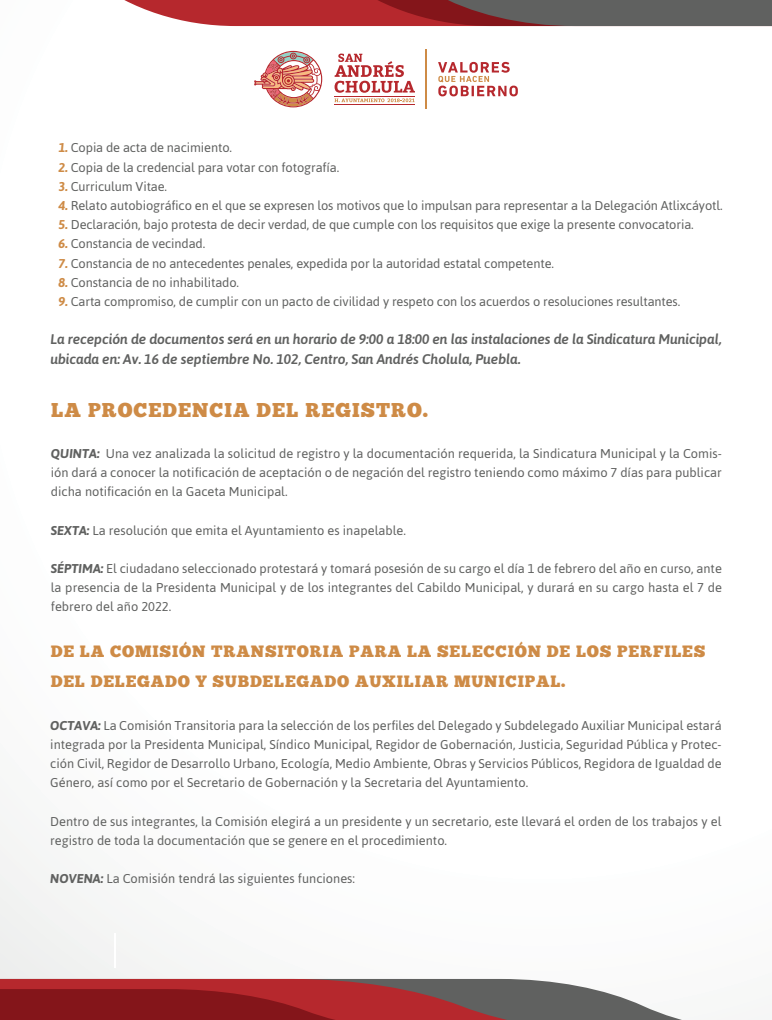
<style>
.page{position:relative;width:772px;height:1020px;background:#fff}
.page>*{position:absolute;margin:0;border:0;box-sizing:border-box;transform-origin:0 0}
.t1{font:20px "Chunk Five";letter-spacing:.055em;color:#ce8b46}
.t2{font:16.4px/30px "Chunk Five";letter-spacing:.05em;color:#ce8b46}
.t3{font:italic 500 14px/19.2px "Asap";letter-spacing:-.01em;color:#606160}
.t4{font:12.8px/19.2px "Asap";letter-spacing:-.01em;color:#606160;text-align:justify}
.s1{font-weight:700;font-style:italic;color:#ce8b46}
.s2{font-weight:700;font-style:italic}
</style>
<div class="page">
<svg style="left:0;top:979px;width:592px;height:10px;background:#9c4548"></svg>
<svg style="left:0;top:989px;width:682px;height:31px;background:#8e3c3f"></svg>
<svg style="left:124px;top:0;width:647px;height:26px;background:#8e4a4c"></svg>
<svg style="left:334px;top:54px;width:80px;height:48px"></svg>
<hr style="left:334px;top:96px;width:81px;height:1px;background:#b6282d">
<hr style="left:334px;top:104px;width:81px;height:1px;background:#b6282d">
<svg style="left:438px;top:62px;width:79px;height:34px"></svg>
<hr style="left:425px;top:49px;width:2px;height:60px;background:#ce8b46">
<svg style="left:254px;top:51px;width:68px;height:56px"></svg>
<p class="t4" style="left:58px;top:138px;width:175px"><span class="s1">1.</span> Copia de acta de nacimiento.</p>
<p class="t4" style="left:58px;top:157px;width:282px"><span class="s1">2.</span> Copia de la credencial para votar con fotografía.</p>
<p class="t4" style="left:58px;top:176px;width:110px"><span class="s1">3.</span> Curriculum Vitae.</p>
<p class="t4" style="left:58px;top:196px;width:665px"><span class="s1">4.</span> Relato autobiográfico en el que se expresen los motivos que lo impulsan para representar a la Delegación Atlixcáyotl.</p>
<p class="t4" style="left:58px;top:215px;width:636px"><span class="s1">5.</span> Declaración, bajo protesta de decir verdad, de que cumple con los requisitos que exige la presente convocatoria.</p>
<p class="t4" style="left:58px;top:234px;width:148px"><span class="s1">6.</span> Constancia de vecindad.</p>
<p class="t4" style="left:58px;top:253px;width:496px"><span class="s1">7.</span> Constancia de no antecedentes penales, expedida por la autoridad estatal competente.</p>
<p class="t4" style="left:58px;top:272px;width:182px"><span class="s1">8.</span> Constancia de no inhabilitado.</p>
<p class="t4" style="left:58px;top:292px;width:623px"><span class="s1">9.</span> Carta compromiso, de cumplir con un pacto de civilidad y respeto con los acuerdos o resoluciones resultantes.</p>
<p class="t3" style="left:50px;top:329px;width:672px">La recepción de documentos será en un horario de 9:00 a 18:00 en las instalaciones de la Sindicatura Municipal, ubicada en: Av. 16 de septiembre No. 102, Centro, San Andrés Cholula, Puebla.</p>
<h1 class="t1" style="left:51px;top:398px;width:378px">LA PROCEDENCIA DEL REGISTRO.</h1>
<p class="t4" style="left:51px;top:443px;width:672px"><span class="s2">QUINTA:</span> Una vez analizada la solicitud de registro y la documentación requerida, la Sindicatura Municipal y la Comis&shy;ión dará a conocer la notificación de aceptación o de negación del registro teniendo como máximo 7 días para publicar dicha notificación en la Gaceta Municipal.</p>
<p class="t4" style="left:51px;top:520px;width:356px"><span class="s2">SEXTA:</span> La resolución que emita el Ayuntamiento es inapelable.</p>
<p class="t4" style="left:51px;top:558px;width:672px"><span class="s2">SÉPTIMA:</span> El ciudadano seleccionado protestará y tomará posesión de su cargo el día 1 de febrero del año en curso, ante la presencia de la Presidenta Municipal y de los integrantes del Cabildo Municipal, y durará en su cargo hasta el 7 de febrero del año 2022.</p>
<p class="t2" style="left:51px;top:636px;width:655px">DE LA COMISIÓN TRANSITORIA PARA LA SELECCIÓN DE LOS PERFILES<br>DEL DELEGADO Y SUBDELEGADO AUXILIAR MUNICIPAL.</p>
<p class="t4" style="left:50px;top:715px;width:672px"><span class="s2">OCTAVA:</span> La Comisión Transitoria para la selección de los perfiles del Delegado y Subdelegado Auxiliar Municipal estará integrada por la Presidenta Municipal, Síndico Municipal, Regidor de Gobernación, Justicia, Seguridad Pública y Protec&shy;ción Civil, Regidor de Desarrollo Urbano, Ecología, Medio Ambiente, Obras y Servicios Públicos, Regidora de Igualdad de Género, así como por el Secretario de Gobernación y la Secretaria del Ayuntamiento.</p>
<p class="t4" style="left:50px;top:811px;width:672px">Dentro de sus integrantes, la Comisión elegirá a un presidente y un secretario, este llevará el orden de los trabajos y el registro de toda la documentación que se genere en el procedimiento.</p>
<p class="t4" style="left:50px;top:869px;width:306px"><span class="s2">NOVENA:</span> La Comisión tendrá las siguientes funciones:</p>
</div>
